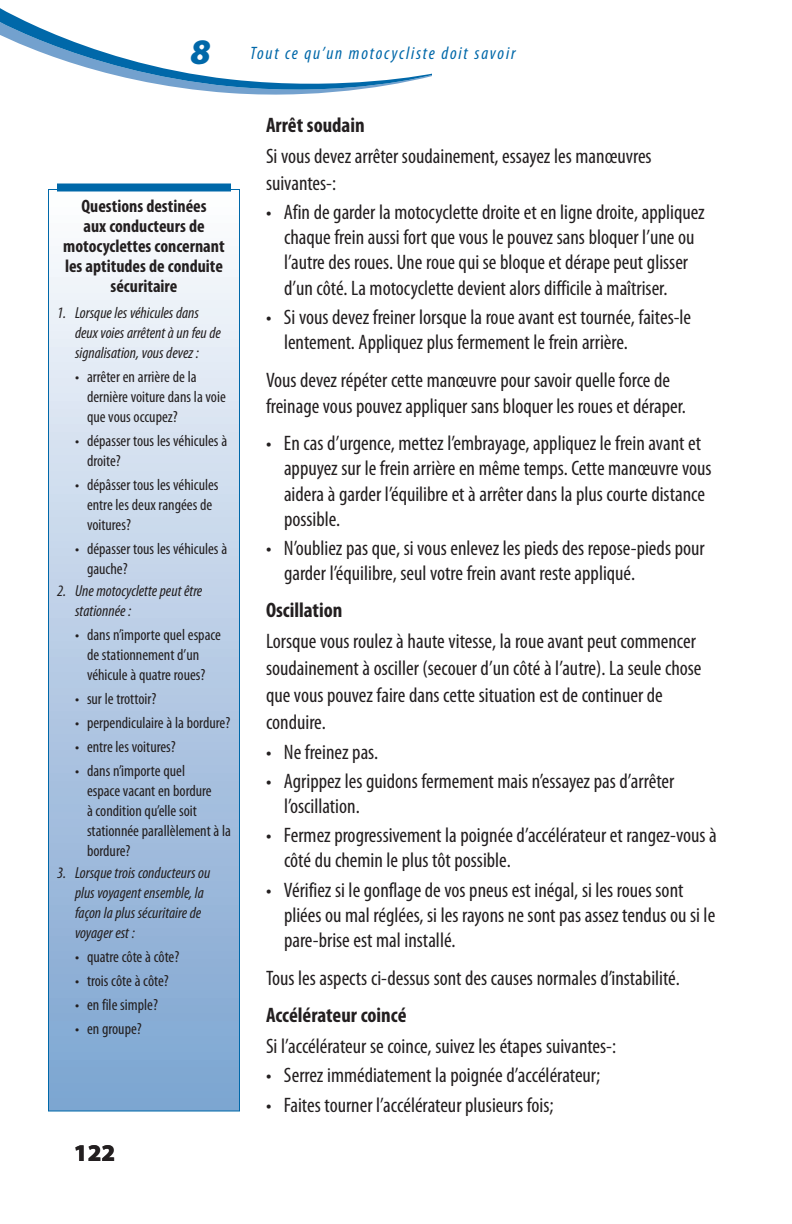
<style>
.page{position:relative;width:792px;height:1224px;background:#fff}
.page>*{position:absolute;margin:0;border:0;box-sizing:border-box;transform-origin:0 0}
.t1{font:900 24px "Myriad Pro";color:#231f20}
.text__bullet{font:condensed 21px/25.2px "Myriad Pro";color:#231f20}
.text__bullet__last{font:condensed 21px/25.2px "Myriad Pro";color:#231f20}
.text_before_bullet{font:condensed 21px/27px "Myriad Pro";color:#231f20}
.text{font:condensed 21px/26px "Myriad Pro";color:#231f20}
.Subheads_2{font:700 condensed 21px "Myriad Pro";color:#231f20}
.Subheads_2-2{font:700 condensed 18px/20px "Myriad Pro";color:#231f20;text-align:center}
.t2{font:italic condensed 18px "Myriad Pro";letter-spacing:.1em;color:#0068a9}
.text__bullet-2{font:condensed 16px/20px "Myriad Pro";color:#231f20}
.text__bullet-3{font:italic condensed 16px/20px "Myriad Pro";color:#231f20}
.text__bullet__last-2{font:condensed 16px/20px "Myriad Pro";color:#231f20}
.s1{font-weight:900;font-stretch:normal;font-size:36px}
</style>
<div class="page">
<svg style="left:0;top:8px;width:432px;height:87px"></svg>
<div style="left:48px;top:190px;width:192px;height:921px;background:linear-gradient(to bottom,#fcfcfe,#7aa2cf)"></div>
<div style="left:57px;top:184px;width:174px;height:8px;background:#0068a9"></div>
<div style="left:48px;top:189px;width:192px;height:923px;border:1px solid #0068a9"></div>
<p class="t2" style="left:190px;top:42px;width:327px"><span class="s1">8</span> Tout ce qu’un motocycliste doit savoir</p>
<p class="Subheads_2-2" style="left:63px;top:195px;width:163px">Questions destinées<br>aux conducteurs de motocyclettes concernant les aptitudes de conduite sécuritaire</p>
<p class="text__bullet-3" style="left:75px;top:302px;width:147px;text-indent:-18px">1. Lorsque les véhicules dans deux voies arrêtent à un feu de signalisation, vous devez :</p>
<p class="text__bullet-2" style="left:87px;top:366px;width:140px;text-indent:-12px">• arrêter en arrière de la dernière voiture dans la voie que vous occupez?</p>
<p class="text__bullet-2" style="left:87px;top:430px;width:142px;text-indent:-12px">• dépasser tous les véhicules à droite?</p>
<p class="text__bullet-2" style="left:87px;top:474px;width:133px;text-indent:-12px">• dépâsser tous les véhicules entre les deux rangées de voitures?</p>
<p class="text__bullet__last-2" style="left:87px;top:538px;width:142px;text-indent:-12px">• dépasser tous les véhicules à gauche?</p>
<p class="text__bullet-3" style="left:75px;top:580px;width:129px;text-indent:-18px">2. Une motocyclette peut être stationnée :</p>
<p class="text__bullet-2" style="left:87px;top:624px;width:136px;text-indent:-12px">• dans n’importe quel espace de stationnement d’un véhicule à quatre roues?</p>
<p class="text__bullet-2" style="left:75px;top:688px;width:83px">• sur le trottoir?</p>
<p class="text__bullet-2" style="left:75px;top:712px;width:157px">• perpendiculaire à la bordure?</p>
<p class="text__bullet-2" style="left:75px;top:736px;width:102px">• entre les voitures?</p>
<p class="text__bullet__last-2" style="left:87px;top:760px;width:145px;text-indent:-12px">• dans n’importe quel<br>espace vacant en bordure<br>à condition qu’elle soit stationnée parallèlement à la bordure?</p>
<p class="text__bullet-3" style="left:75px;top:862px;width:137px;text-indent:-18px">3. Lorsque trois conducteurs ou plus voyagent ensemble, la façon la plus sécuritaire de voyager est :</p>
<p class="text__bullet-2" style="left:75px;top:946px;width:106px">• quatre côte à côte?</p>
<p class="text__bullet-2" style="left:75px;top:970px;width:95px">• trois côte à côte?</p>
<p class="text__bullet-2" style="left:75px;top:994px;width:84px">• en file simple?</p>
<p class="text__bullet-2" style="left:75px;top:1018px;width:68px">• en groupe?</p>
<p class="t1" style="left:74px;top:1139px;width:43px">122</p>
<p class="Subheads_2" style="left:266px;top:112px;width:100px">Arrêt soudain</p>
<p class="text_before_bullet" style="left:266px;top:142px;width:387px">Si vous devez arrêter soudainement, essayez les manœuvres suivantes‑:</p>
<p class="text__bullet" style="left:284px;top:199px;width:422px;text-indent:-18px">• Afin de garder la motocyclette droite et en ligne droite, appliquez chaque frein aussi fort que vous le pouvez sans bloquer l’une ou l’autre des roues. Une roue qui se bloque et dérape peut glisser d’un côté. La motocyclette devient alors difficile à maîtriser.</p>
<p class="text__bullet__last" style="left:284px;top:304px;width:409px;text-indent:-18px">• Si vous devez freiner lorsque la roue avant est tournée, faites-le lentement. Appliquez plus fermement le frein arrière.</p>
<p class="text" style="left:266px;top:367px;width:422px">Vous devez répéter cette manœuvre pour savoir quelle force de freinage vous pouvez appliquer sans bloquer les roues et déraper.</p>
<p class="text__bullet" style="left:284px;top:430px;width:429px;text-indent:-18px">• En cas d’urgence, mettez l’embrayage, appliquez le frein avant et appuyez sur le frein arrière en même temps. Cette manœuvre vous aidera à garder l’équilibre et à arrêter dans la plus courte distance possible.</p>
<p class="text__bullet__last" style="left:284px;top:535px;width:422px;text-indent:-18px">• N’oubliez pas que, si vous enlevez les pieds des repose-pieds pour garder l’équilibre, seul votre frein avant reste appliqué.</p>
<p class="Subheads_2" style="left:266px;top:597px;width:78px">Oscillation</p>
<p class="text_before_bullet" style="left:266px;top:628px;width:437px">Lorsque vous roulez à haute vitesse, la roue avant peut commencer soudainement à osciller (secouer d’un côté à l’autre). La seule chose que vous pouvez faire dans cette situation est de continuer de conduire.</p>
<p class="text__bullet" style="left:266px;top:739px;width:114px">• Ne freinez pas.</p>
<p class="text__bullet" style="left:284px;top:768px;width:392px;text-indent:-18px">• Agrippez les guidons fermement mais n’essayez pas d’arrêter l’oscillation.</p>
<p class="text__bullet" style="left:284px;top:822px;width:434px;text-indent:-18px">• Fermez progressivement la poignée d’accélérateur et rangez-vous à côté du chemin le plus tôt possible.</p>
<p class="text__bullet__last" style="left:284px;top:877px;width:433px;text-indent:-18px">• Vérifiez si le gonflage de vos pneus est inégal, si les roues sont pliées ou mal réglées, si les rayons ne sont pas assez tendus ou si le pare-brise est mal installé.</p>
<p class="text" style="left:266px;top:965px;width:415px">Tous les aspects ci-dessus sont des causes normales d’instabilité.</p>
<p class="Subheads_2" style="left:266px;top:1002px;width:142px">Accélérateur coincé</p>
<p class="text_before_bullet" style="left:266px;top:1032px;width:352px">Si l’accélérateur se coince, suivez les étapes suivantes‑:</p>
<p class="text__bullet" style="left:266px;top:1063px;width:336px">• Serrez immédiatement la poignée d’accélérateur;</p>
<p class="text__bullet" style="left:266px;top:1092px;width:289px">• Faites tourner l’accélérateur plusieurs fois;</p>
</div>
